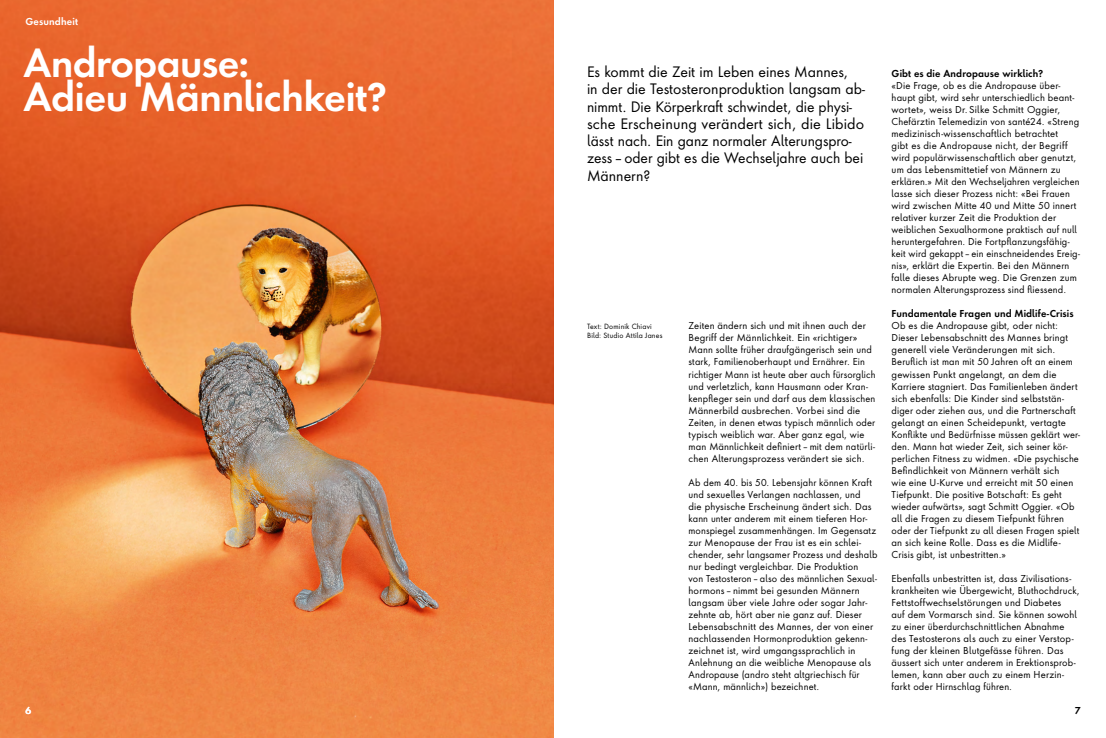
<style>
.page{position:relative;width:1106px;height:738px;background:#fff}
.page>*{position:absolute;margin:0;border:0;box-sizing:border-box;transform-origin:0 0}
.t1{font:600 37px/34px "Futura Next";letter-spacing:-.01em;color:#fff}
.t2{font:14px/17.2px "Futura Next";letter-spacing:-.005em;color:#000}
.t3{font:9.3px/12px "Futura Next";letter-spacing:.015em;color:#000}
.t4{font:600 9.3px "Futura Next";letter-spacing:.015em;color:#000}
.t5{font:600 9.3px "Futura Next";letter-spacing:.015em;color:#fff}
.t6{font:7px/8.8px "Futura Next";letter-spacing:.025em;color:#000}
</style>
<div class="page">
<img style="left:0;top:0;width:553px;height:737px">
<p class="t5" style="left:26px;top:15px;width:54px">Gesundheit</p>
<h1 class="t1" style="left:23px;top:46px;width:365px">Andropause:<br>Adieu Männlichkeit?</h1>
<p class="t2" style="left:587px;top:63px;width:279px">Es kommt die Zeit im Leben eines Mannes,<br>in der die Testosteronproduktion langsam ab&shy;nimmt. Die Körperkraft schwindet, die physi&shy;sche Erscheinung verändert sich, die Libido lässt nach. Ein ganz normaler Alterungspro&shy;zess–oder gibt es die Wechseljahre auch bei Männern?</p>
<p class="t6" style="left:587px;top:322px;width:77px">Text: Dominik Chiavi<br>Bild: Studio Attila Janes</p>
<p class="t3" style="left:688px;top:319px;width:189px">Zeiten ändern sich und mit ihnen auch der Begriff der Männlichkeit. Ein «richtiger» Mann sollte früher draufgängerisch sein und stark, Familienoberhaupt und Ernährer. Ein richtiger Mann ist heute aber auch fürsorglich und verletzlich, kann Hausmann oder Kran&shy;kenpfleger sein und darf aus dem klassischen Männerbild ausbrechen. Vorbei sind die Zeiten, in denen etwas typisch männlich oder typisch weiblich war. Aber ganz egal, wie man Männlichkeit definiert–mit dem natürli&shy;chen Alterungsprozess verändert sie sich.</p>
<p class="t3" style="left:688px;top:475px;width:190px">Ab dem 40. bis 50. Lebensjahr können Kraft und sexuelles Verlangen nachlassen, und<br>die physische Erscheinung ändert sich. Das kann unter anderem mit einem tieferen Hor&shy;monspiegel zusammenhängen. Im Gegensatz zur Menopause der Frau ist es ein schlei&shy;chender, sehr langsamer Prozess und deshalb nur bedingt vergleichbar. Die Produktion<br>von Testosteron–also des männlichen Sexual&shy;hormons–nimmt bei gesunden Männern langsam über viele Jahre oder sogar Jahr&shy;zehnte ab, hört aber nie ganz auf. Dieser Lebensabschnitt des Mannes, der von einer nachlassenden Hormonproduktion gekenn&shy;zeichnet ist, wird umgangssprachlich in Anlehnung an die weibliche Menopause als Andropause (andro steht altgriechisch für «Mann, männlich») bezeichnet.</p>
<p class="t4" style="left:891px;top:67px;width:153px">Gibt es die Andropause wirklich?</p>
<p class="t3" style="left:891px;top:79px;width:190px">«Die Frage, ob es die Andropause über&shy;haupt gibt, wird sehr unterschiedlich beant&shy;wortet», weiss Dr.Silke Schmitt Oggier, Chefärztin Telemedizin von santé24. «Streng medizinisch-wissenschaftlich betrachtet<br>gibt es die Andropause nicht, der Begriff wird populärwissenschaftlich aber genutzt, um das Lebensmittetief von Männern zu erklären.» Mit den Wechseljahren vergleichen lasse sich dieser Prozess nicht: «Bei Frauen wird zwischen Mitte 40 und Mitte 50 innert relativer kurzer Zeit die Produktion der weiblichen Sexualhormone praktisch auf null heruntergefahren. Die Fortpflanzungsfähig&shy;keit wird gekappt–ein einschneidendes Ereig&shy;nis», erklärt die Expertin. Bei den Männern falle dieses Abrupte weg. Die Grenzen zum normalen Alterungsprozess sind fliessend.</p>
<p class="t4" style="left:891px;top:307px;width:183px">Fundamentale Fragen und Midlife-Crisis</p>
<p class="t3" style="left:891px;top:319px;width:190px">Ob es die Andropause gibt, oder nicht:<br>Dieser Lebensabschnitt des Mannes bringt generell viele Veränderungen mit sich.<br>Beruflich ist man mit 50 Jahren oft an einem gewissen Punkt angelangt, an dem die Karriere stagniert. Das Familienleben ändert sich ebenfalls: Die Kinder sind selbststän&shy;diger oder ziehen aus, und die Partnerschaft gelangt an einen Scheidepunkt, vertagte Konflikte und Bedürfnisse müssen geklärt wer&shy;den. Mann hat wieder Zeit, sich seiner kör&shy;perlichen Fitness zu widmen. «Die psychische Befindlichkeit von Männern verhält sich<br>wie eine U-Kurve und erreicht mit 50 einen Tiefpunkt. Die positive Botschaft: Es geht wieder aufwärts», sagt Schmitt Oggier. «Ob all die Fragen zu diesem Tiefpunkt führen oder der Tiefpunkt zu all diesen Fragen spielt an sich keine Rolle. Dass es die Midlife-Crisis gibt, ist unbestritten.»</p>
<p class="t3" style="left:891px;top:571px;width:190px">Ebenfalls unbestritten ist, dass Zivilisations&shy;krankheiten wie Übergewicht, Bluthochdruck, Fettstoffwechselstörungen und Diabetes<br>auf dem Vormarsch sind. Sie können sowohl zu einer überdurchschnittlichen Abnahme des Testosterons als auch zu einer Verstop&shy;fung der kleinen Blutgefässe führen. Das äussert sich unter anderem in Erektionsprob&shy;lemen, kann aber auch zu einem Herzin&shy;farkt oder Hirnschlag führen.</p>
<p class="t5" style="left:26px;top:703px;width:7px">6</p>
<p class="t4" style="left:1074px;top:703px;width:7px">7</p>
</div>
